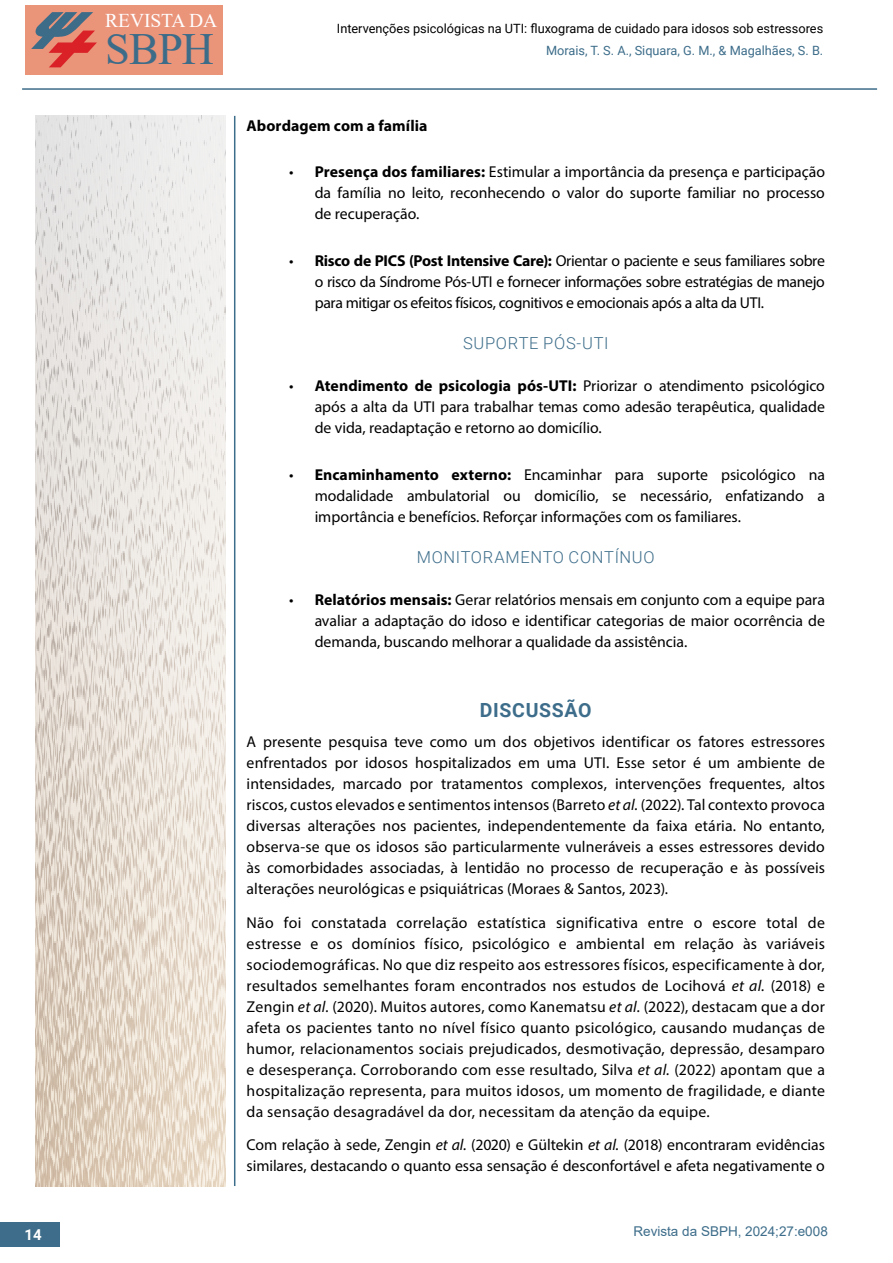
<style>
.page{position:relative;width:893px;height:1263px;background:#fff}
.page>*{position:absolute;margin:0;border:0;box-sizing:border-box;transform-origin:0 0}
.t1{font:44.55px "Times New Roman";color:#3d6c89}
.t2{font:19.5px "Times New Roman";letter-spacing:-.005em;color:#fff}
.t3{font:700 19.5px "Roboto";letter-spacing:.035em;color:#3d6d8a}
.t4{font:300 16.5px "Roboto";letter-spacing:.04em;color:#3d6d8a}
.t5{font:15.75px/21px "Myriad Pro";color:#000;text-align:justify}
.t6{font:700 15.75px "Myriad Pro";letter-spacing:.005em;color:#000}
.t7{font:700 15px "Roboto";color:#fff}
.t8{font:13.5px "Arial";color:#3d6d8a}
.t9{font:12.75px "Roboto";color:#000}
.t10{font:12.75px "Roboto";color:#3d6d8a}
.s1{font-weight:700}
.s2{font-style:italic}
</style>
<div class="page">
<hr style="left:234px;top:116px;width:1px;height:1070px;background:#3c6d8a">
<div style="left:26px;top:6px;width:197px;height:69px;background:#ea947a"></div>
<svg style="left:31px;top:12px;width:66px;height:55px"></svg>
<div style="left:0;top:1222px;width:59px;height:25px;background:#3d6d8a"></div>
<hr style="left:22px;top:88px;width:855px;height:2px;background:#3c6d8a">
<img style="left:35px;top:116px;width:191px;height:1070px">
<p class="t2" style="left:105px;top:6px;width:114px">REVISTA DA</p>
<h1 class="t1" style="left:105px;top:18px;width:110px">SBPH</h1>
<p class="t9" style="left:337px;top:19px;width:488px">Intervenções psicológicas na UTI: fluxograma de cuidado para idosos sob estressores</p>
<p class="t10" style="left:546px;top:41px;width:279px">Morais, T. S. A., Siquara, G. M., &amp; Magalhães, S. B.</p>
<p class="t6" style="left:247px;top:115px;width:182px">Abordagem com a família</p>
<p class="t5" style="left:315px;top:161px;width:512px;text-indent:-26px">• <span class="s1">Presença dos familiares:</span> Estimular a importância da presença e participação da família no leito, reconhecendo o valor do suporte familiar no processo de recuperação.</p>
<p class="t5" style="left:315px;top:250px;width:512px;text-indent:-26px">• <span class="s1">Risco de PICS (Post Intensive Care):</span> Orientar o paciente e seus familiares sobre o risco da Síndrome Pós-UTI e fornecer informações sobre estratégias de manejo para mitigar os efeitos físicos, cognitivos e emocionais após a alta da UTI.</p>
<p class="t4" style="left:463px;top:332px;width:147px">SUPORTE PÓS-UTI</p>
<p class="t5" style="left:315px;top:375px;width:512px;text-indent:-26px">• <span class="s1">Atendimento de psicologia pós-UTI:</span> Priorizar o atendimento psicológico após a alta da UTI para trabalhar temas como adesão terapêutica, qualidade de vida, readaptação e retorno ao domicílio.</p>
<p class="t5" style="left:315px;top:464px;width:512px;text-indent:-26px">• <span class="s1">Encaminhamento externo:</span> Encaminhar para suporte psicológico na modalidade ambulatorial ou domicílio, se necessário, enfatizando a importância e benefícios. Reforçar informações com os familiares.</p>
<p class="t4" style="left:417px;top:545px;width:239px">MONITORAMENTO CONTÍNUO</p>
<p class="t5" style="left:315px;top:589px;width:512px;text-indent:-26px">• <span class="s1">Relatórios mensais:</span> Gerar relatórios mensais em conjunto com a equipe para avaliar a adaptação do idoso e identificar categorias de maior ocorrência de demanda, buscando melhorar a qualidade da assistência.</p>
<p class="t3" style="left:480px;top:697px;width:113px">DISCUSSÃO</p>
<p class="t5" style="left:247px;top:731px;width:580px">A presente pesquisa teve como um dos objetivos identificar os fatores estressores enfrentados por idosos hospitalizados em uma UTI. Esse setor é um ambiente de intensidades, marcado por tratamentos complexos, intervenções frequentes, altos riscos, custos elevados e sentimentos intensos (Barreto <span class="s2">et al.</span> (2022). Tal contexto provoca diversas alterações nos pacientes, independentemente da faixa etária. No entanto, observa-se que os idosos são particularmente vulneráveis a esses estressores devido às comorbidades associadas, à lentidão no processo de recuperação e às possíveis alterações neurológicas e psiquiátricas (Moraes &amp; Santos, 2023).</p>
<p class="t5" style="left:247px;top:911px;width:580px">Não foi constatada correlação estatística significativa entre o escore total de estresse e os domínios físico, psicológico e ambiental em relação às variáveis sociodemográficas. No que diz respeito aos estressores físicos, especificamente à dor, resultados semelhantes foram encontrados nos estudos de Locihová <span class="s2">et al.</span> (2018) e Zengin <span class="s2">et al.</span> (2020). Muitos autores, como Kanematsu <span class="s2">et al.</span> (2022), destacam que a dor afeta os pacientes tanto no nível físico quanto psicológico, causando mudanças de humor, relacionamentos sociais prejudicados, desmotivação, depressão, desamparo e desesperança. Corroborando com esse resultado, Silva <span class="s2">et al.</span> (2022) apontam que a hospitalização representa, para muitos idosos, um momento de fragilidade, e diante da sensação desagradável da dor, necessitam da atenção da equipe.</p>
<p class="t5" style="left:247px;top:1134px;width:580px">Com relação à sede, Zengin <span class="s2">et al.</span> (2020) e Gültekin <span class="s2">et al.</span> (2018) encontraram evidências similares, destacando o quanto essa sensação é desconfortável e afeta negativamente o</p>
<p class="t7" style="left:25px;top:1224px;width:19px">14</p>
<p class="t8" style="left:633px;top:1222px;width:196px">Revista da SBPH, 2024;27:e008</p>
</div>
